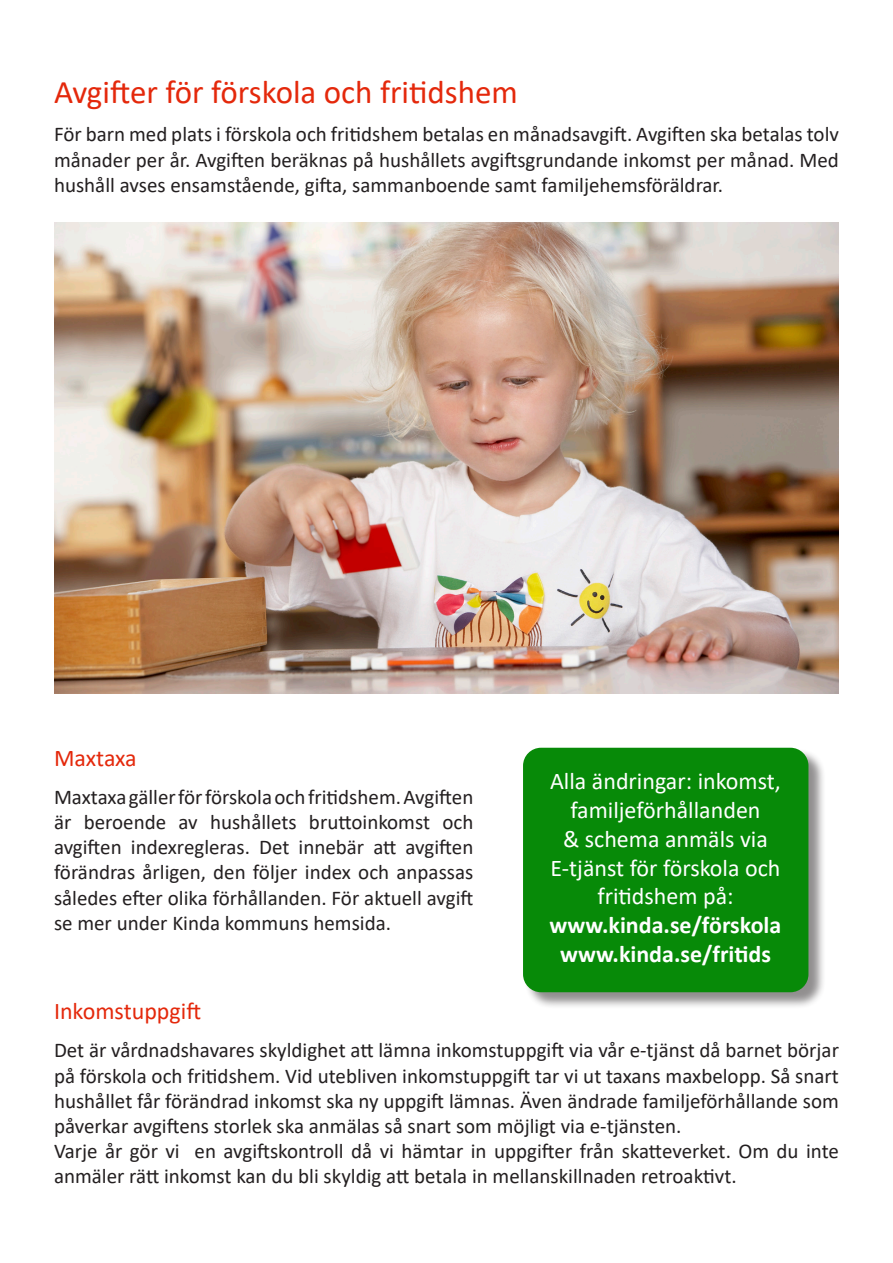
<style>
.page{position:relative;width:893px;height:1263px;background:#fff}
.page>*{position:absolute;margin:0;border:0;box-sizing:border-box;transform-origin:0 0}
.t1{font:33px "Calibri";color:#e4280b}
.t2{font:24px/28.8px "Calibri";color:#fff;text-align:center}
.t3{font:700 24px "Calibri";color:#fff}
.t4{font:24px "Calibri";color:#e4280b}
.t5{font:21px/25.2px "Calibri";color:#231f20;text-align:justify}
</style>
<div class="page">
<img style="left:54px;top:223px;width:785px;height:470px">
<div style="left:524px;top:748px;width:302px;height:261px;background:#231f20;opacity:.5"></div>
<div style="left:523px;top:748px;width:285px;height:244px;background:#078a08;border-radius:18px"></div>
<p class="t1" style="left:54px;top:70px;width:465px">Avgifter för förskola och fritidshem</p>
<p class="t5" style="left:54px;top:121px;width:786px">För barn med plats i förskola och fritidshem betalas en månadsavgift. Avgiften ska betalas tolv månader per år. Avgiften beräknas på hushållets avgiftsgrundande inkomst per månad. Med hushåll avses ensamstående, gifta, sammanboende samt familjehemsföräldrar.</p>
<p class="t4" style="left:54px;top:741px;width:84px">Maxtaxa</p>
<p class="t5" style="left:54px;top:783px;width:421px">Maxtaxa gäller för förskola och fritidshem. Avgiften är beroende av hushållets bruttoinkomst och avgiften indexregleras. Det innebär att avgiften förändras årligen, den följer index och anpassas således efter olika förhållanden. För aktuell avgift se mer under Kinda kommuns hemsida.</p>
<p class="t2" style="left:550px;top:766px;width:232px">Alla ändringar: inkomst, familjeförhållanden<br>&amp; schema anmäls via<br>E-tjänst för förskola och fritidshem på:</p>
<p class="t3" style="left:550px;top:908px;width:233px">www.kinda.se/förskola</p>
<p class="t3" style="left:560px;top:937px;width:212px">www.kinda.se/fritids</p>
<p class="t4" style="left:54px;top:995px;width:149px">Inkomstuppgift</p>
<p class="t5" style="left:54px;top:1037px;width:786px">Det är vårdnadshavares skyldighet att lämna inkomstuppgift via vår e-tjänst då barnet börjar på förskola och fritidshem. Vid utebliven inkomstuppgift tar vi ut taxans maxbelopp. Så snart hushållet får förändrad inkomst ska ny uppgift lämnas. Även ändrade familjeförhållande som påverkar avgiftens storlek ska anmälas så snart som möjligt via e-tjänsten.</p>
<p class="t5" style="left:54px;top:1138px;width:786px">Varje år gör vi en avgiftskontroll då vi hämtar in uppgifter från skatteverket. Om du inte anmäler rätt inkomst kan du bli skyldig att betala in mellanskillnaden retroaktivt.</p>
</div>
